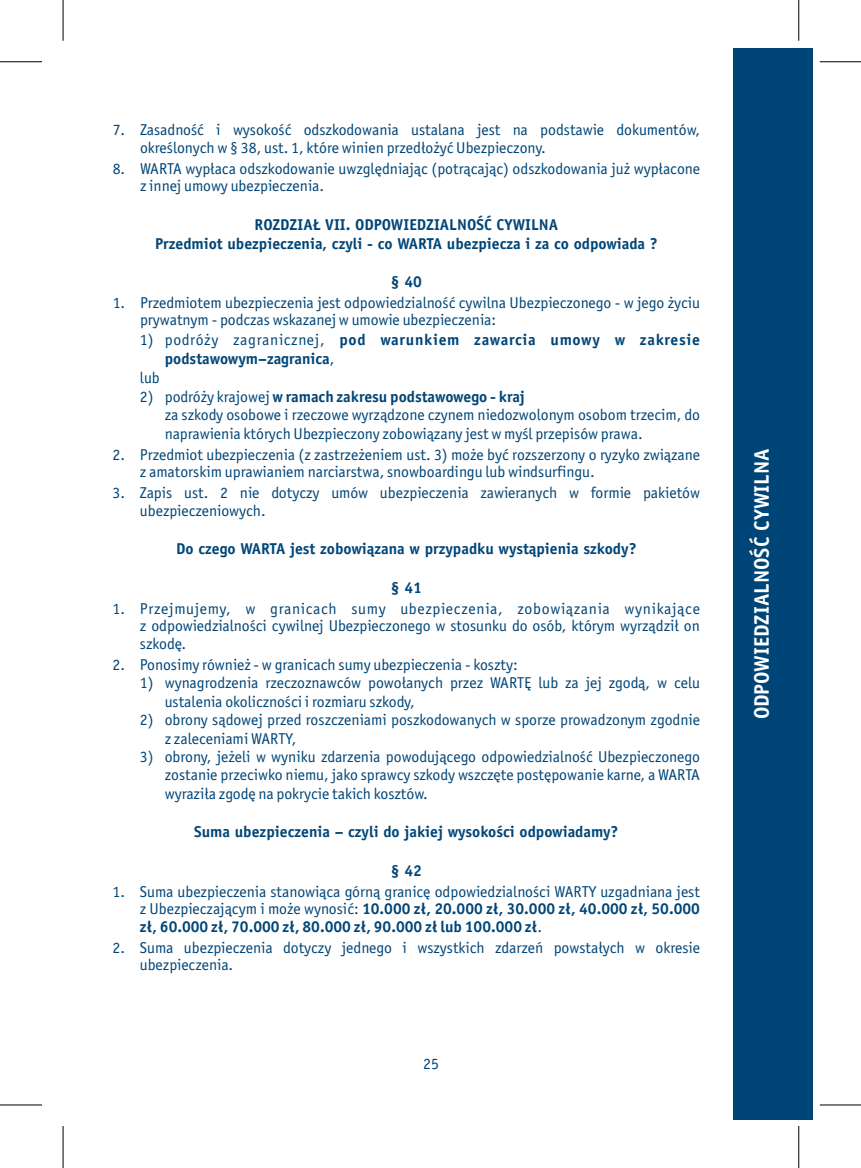
<style>
.page{position:relative;width:861px;height:1168px;background:#fff}
.page>*{position:absolute;margin:0;border:0;box-sizing:border-box;transform-origin:0 0}
.t1{font:700 21px "Officina Sans Pl";color:#fff}
.t2{font:15.75px/17.5px "Officina Sans Pl";color:#004577}
.t3{font:700 15.75px/19.2px "Officina Sans Pl";color:#004577;text-align:center}
.t4{font:700 15.75px "Officina Sans Pl";letter-spacing:.045em;color:#004577}
.s1{font-weight:400}
.s2{font-weight:700}
</style>
<div class="page">
<div style="left:733px;top:48px;width:79px;height:1072px;background:#004577"></div>
<hr style="left:0;top:1104px;width:42px;height:1px;background:#000">
<hr style="left:63px;top:1126px;width:1px;height:42px;background:#000">
<hr style="left:0;top:61px;width:42px;height:1px;background:#000">
<hr style="left:63px;top:0;width:1px;height:41px;background:#000">
<hr style="left:819px;top:61px;width:41px;height:1px;background:#000">
<hr style="left:798px;top:0;width:1px;height:41px;background:#000">
<hr style="left:819px;top:1104px;width:41px;height:1px;background:#000">
<hr style="left:798px;top:1126px;width:1px;height:42px;background:#000">
<p class="t2" style="left:140px;top:122px;width:561px;text-indent:-27px">7. Zasadność i wysokość odszkodowania ustalana jest na podstawie dokumentów, określonych w § 38, ust. 1, które winien przedłożyć Ubezpieczony.</p>
<p class="t2" style="left:140px;top:161px;width:561px;text-indent:-27px">8. WARTA wypłaca odszkodowanie uwzględniając (potrącając) odszkodowania już wypłacone z innej umowy ubezpieczenia.</p>
<p class="t3" style="left:155px;top:216px;width:504px">ROZDZIAŁ VII. ODPOWIEDZIALNOŚĆ CYWILNA<br>Przedmiot ubezpieczenia, czyli - co WARTA ubezpiecza i za co odpowiada ?</p>
<p class="t3" style="left:391px;top:273px;width:32px">§ 40</p>
<p class="t2" style="left:140px;top:295px;width:561px;text-indent:-27px">1. Przedmiotem ubezpieczenia jest odpowiedzialność cywilna Ubezpieczonego - w jego życiu prywatnym - podczas wskazanej w umowie ubezpieczenia:</p>
<p class="t4" style="left:140px;top:333px;width:561px"><span class="s1">1) podróży zagranicznej,</span> pod warunkiem zawarcia umowy w zakresie</p>
<p class="t3" style="left:165px;top:350px;width:171px">podstawowym–zagranica<span class="s1">,</span></p>
<p class="t2" style="left:140px;top:370px;width:21px">lub</p>
<p class="t2" style="left:165px;top:388px;width:536px;line-height:18.6px;text-indent:-25px">2) podróży krajowej <span class="s2">w ramach zakresu podstawowego - kraj<br></span>za szkody osobowe i rzeczowe wyrządzone czynem niedozwolonym osobom trzecim, do naprawienia których Ubezpieczony zobowiązany jest w myśl przepisów prawa.</p>
<p class="t2" style="left:140px;top:447px;width:561px;text-indent:-27px">2. Przedmiot ubezpieczenia (z zastrzeżeniem ust. 3) może być rozszerzony o ryzyko związane z amatorskim uprawianiem narciarstwa, snowboardingu lub windsurfingu.</p>
<p class="t2" style="left:140px;top:485px;width:561px;text-indent:-27px">3. Zapis ust. 2 nie dotyczy umów ubezpieczenia zawieranych w formie pakietów ubezpieczeniowych.</p>
<p class="t3" style="left:176px;top:540px;width:461px">Do czego WARTA jest zobowiązana w przypadku wystąpienia szkody?</p>
<p class="t3" style="left:391px;top:579px;width:32px">§ 41</p>
<p class="t2" style="left:140px;top:601px;width:561px;text-align:justify;text-indent:-27px">1. Przejmujemy, w granicach sumy ubezpieczenia, zobowiązania wynikające z odpowiedzialności cywilnej Ubezpieczonego w stosunku do osób, którym wyrządził on szkodę.</p>
<p class="t2" style="left:113px;top:657px;width:406px">2. Ponosimy również - w granicach sumy ubezpieczenia - koszty:</p>
<p class="t2" style="left:165px;top:675px;width:536px;line-height:18.4px;text-indent:-25px">1) wynagrodzenia rzeczoznawców powołanych przez WARTĘ lub za jej zgodą, w celu ustalenia okoliczności i rozmiaru szkody,</p>
<p class="t2" style="left:165px;top:712px;width:536px;line-height:18.4px;text-indent:-25px">2) obrony sądowej przed roszczeniami poszkodowanych w sporze prowadzonym zgodnie z zaleceniami WARTY,</p>
<p class="t2" style="left:165px;top:749px;width:536px;line-height:18.4px;text-align:justify;text-indent:-25px">3) obrony, jeżeli w wyniku zdarzenia powodującego odpowiedzialność Ubezpieczonego zostanie przeciwko niemu, jako sprawcy szkody wszczęte postępowanie karne, a WARTA wyraziła zgodę na pokrycie takich kosztów.</p>
<p class="t3" style="left:194px;top:823px;width:425px">Suma ubezpieczenia – czyli do jakiej wysokości odpowiadamy?</p>
<p class="t3" style="left:391px;top:862px;width:32px">§ 42</p>
<p class="t2" style="left:140px;top:884px;width:561px;text-align:justify;text-indent:-27px">1. Suma ubezpieczenia stanowiąca górną granicę odpowiedzialności WARTY uzgadniana jest z Ubezpieczającym i może wynosić: <span class="s2">10.000 zł, 20.000 zł, 30.000 zł, 40.000 zł, 50.000 zł, 60.000 zł, 70.000 zł, 80.000 zł, 90.000 zł lub 100.000 zł</span>.</p>
<p class="t2" style="left:140px;top:940px;width:561px;text-indent:-27px">2. Suma ubezpieczenia dotyczy jednego i wszystkich zdarzeń powstałych w okresie ubezpieczenia.</p>
<p class="t2" style="left:423px;top:1056px;width:17px">25</p>
<h1 class="t1" style="left:753px;top:719px;width:272px;rotate:-90deg">ODPOWIEDZIALNOŚĆ CYWILNA</h1>
</div>
